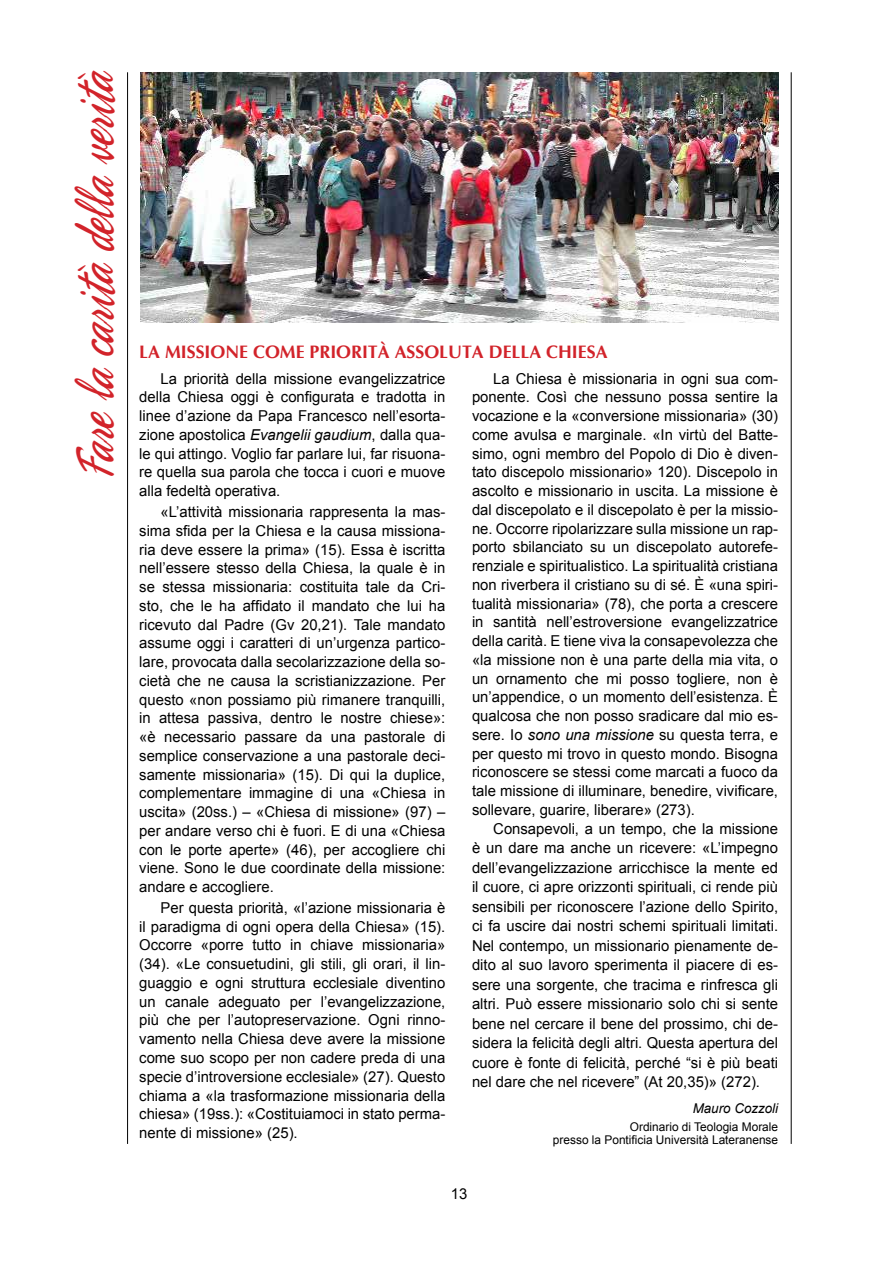
<style>
.page{position:relative;width:893px;height:1263px;background:#fff}
.page>*{position:absolute;margin:0;border:0;box-sizing:border-box;transform-origin:0 0}
.t1{font:57px "Phoenix Script FLF";color:#d2232a;scale:.7 1}
.t2{font:700 18px "Optima";color:#d2232a}
.t3{font:15px/18.8px "Arial";color:#000;text-align:justify}
.t4{font:italic 13.5px "Arial";color:#000}
.t5{font:12px/13.5px "Arial";color:#000;text-align:right}
.s1{font-style:italic}
</style>
<div class="page">
<hr style="left:127px;top:72px;width:1px;height:1072px;background:#000">
<hr style="left:791px;top:72px;width:1px;height:1072px;background:#000">
<img style="left:140px;top:72px;width:638px;height:250px">
<h1 class="t1" style="left:66px;top:479px;width:586px;rotate:-90deg">Fare la carità della verità</h1>
<p class="t2" style="left:139px;top:340px;width:78px">LA MI SSIONE</p>
<p class="t2" style="left:253px;top:340px;width:14px">COME</p>
<p class="t2" style="left:310px;top:340px;width:11px">PRIORIT</p>
<p class="t2" style="left:378px;top:340px;width:60px">À ASSOLUTA</p>
<p class="t2" style="left:489px;top:340px;width:12px">DELLA</p>
<p class="t2" style="left:546px;top:340px;width:63px">CHIESA</p>
<p class="t3" style="left:139px;top:369px;width:308px;text-indent:21px">La priorità della missione evangelizzatrice della Chiesa oggi è configurata e tradotta in linee d’azione da Papa Francesco nell’esorta&shy;zione apostolica <span class="s1">Evangelii gaudium</span>, dalla qua&shy;le qui attingo. Voglio far parlare lui, far risuona&shy;re quella sua parola che tocca i cuori e muove alla fedeltà operativa.</p>
<p class="t3" style="left:139px;top:503px;width:308px;text-indent:21px">«L’attività missionaria rappresenta la mas&shy;sima sfida per la Chiesa e la causa missiona&shy;ria deve essere la prima» (15). Essa è iscritta nell’essere stesso della Chiesa, la quale è in se stessa missionaria: costituita tale da Cri&shy;sto, che le ha affidato il mandato che lui ha ricevuto dal Padre (Gv 20,21). Tale mandato assume oggi i caratteri di un’urgenza partico&shy;lare, provocata dalla secolarizzazione della so&shy;cietà che ne causa la scristianizzazione. Per questo «non possiamo più rimanere tranquilli, in attesa passiva, dentro le nostre chiese»: «è necessario passare da una pastorale di semplice conservazione a una pastorale deci&shy;samente missionaria» (15). Di qui la duplice, complementare immagine di una «Chiesa in uscita» (20ss.) – «Chiesa di missione» (97) – per andare verso chi è fuori. E di una «Chiesa con le porte aperte» (46), per accogliere chi viene. Sono le due coordinate della missione: andare e accogliere.</p>
<p class="t3" style="left:139px;top:898px;width:308px;text-indent:21px">Per questa priorità, «l’azione missionaria è il paradigma di ogni opera della Chiesa» (15).<br>Occorre «porre tutto in chiave missionaria» (34). «Le consuetudini, gli stili, gli orari, il lin&shy;guaggio e ogni struttura ecclesiale diventino un canale adeguato per l’evangelizzazione, più che per l’autopreservazione. Ogni rinno&shy;vamento nella Chiesa deve avere la missione come suo scopo per non cadere preda di una specie d’introversione ecclesiale» (27). Questo chiama a «la trasformazione missionaria della chiesa» (19ss.): «Costituiamoci in stato perma&shy;nente di missione» (25).</p>
<p class="t3" style="left:472px;top:369px;width:308px;text-indent:21px">La Chiesa è missionaria in ogni sua com&shy;ponente. Così che nessuno possa sentire la vocazione e la «conversione missionaria» (30) come avulsa e marginale. «In virtù del Batte&shy;simo, ogni membro del Popolo di Dio è diven&shy;tato discepolo missionario» 120). Discepolo in ascolto e missionario in uscita. La missione è dal discepolato e il discepolato è per la missio&shy;ne. Occorre ripolarizzare sulla missione un rap&shy;porto sbilanciato su un discepolato autorefe&shy;renziale e spiritualistico. La spiritualità cristiana non riverbera il cristiano su di sé. È «una spiri&shy;tualità missionaria» (78), che porta a crescere in santità nell’estroversione evangelizzatrice della carità. E tiene viva la consapevolezza che «la missione non è una parte della mia vita, o un ornamento che mi posso togliere, non è un’appendice, o un momento dell’esistenza. È qualcosa che non posso sradicare dal mio es&shy;sere. Io <span class="s1">sono una missione</span> su questa terra, e per questo mi trovo in questo mondo. Bisogna riconoscere se stessi come marcati a fuoco da tale missione di illuminare, benedire, vivificare, sollevare, guarire, liberare» (273).</p>
<p class="t3" style="left:472px;top:819px;width:308px;line-height:19.5px;text-indent:21px">Consapevoli, a un tempo, che la missione è un dare ma anche un ricevere: «L’impegno dell’evangelizzazione arricchisce la mente ed il cuore, ci apre orizzonti spirituali, ci rende più sensibili per riconoscere l’azione dello Spirito, ci fa uscire dai nostri schemi spirituali limitati.<br>Nel contempo, un missionario pienamente de&shy;dito al suo lavoro sperimenta il piacere di es&shy;sere una sorgente, che tracima e rinfresca gli altri. Può essere missionario solo chi si sente bene nel cercare il bene del prossimo, chi de&shy;sidera la felicità degli altri. Questa apertura del cuore è fonte di felicità, perché “si è più beati nel dare che nel ricevere” (At 20,35)» (272).</p>
<p class="t4" style="left:693px;top:1099px;width:87px">Mauro Cozzoli</p>
<p class="t5" style="left:553px;top:1120px;width:227px">Ordinario di Teologia Morale<br>presso la Pontificia Università Lateranense</p>
<p class="t3" style="left:451px;top:1184px;width:18px">13</p>
</div>
